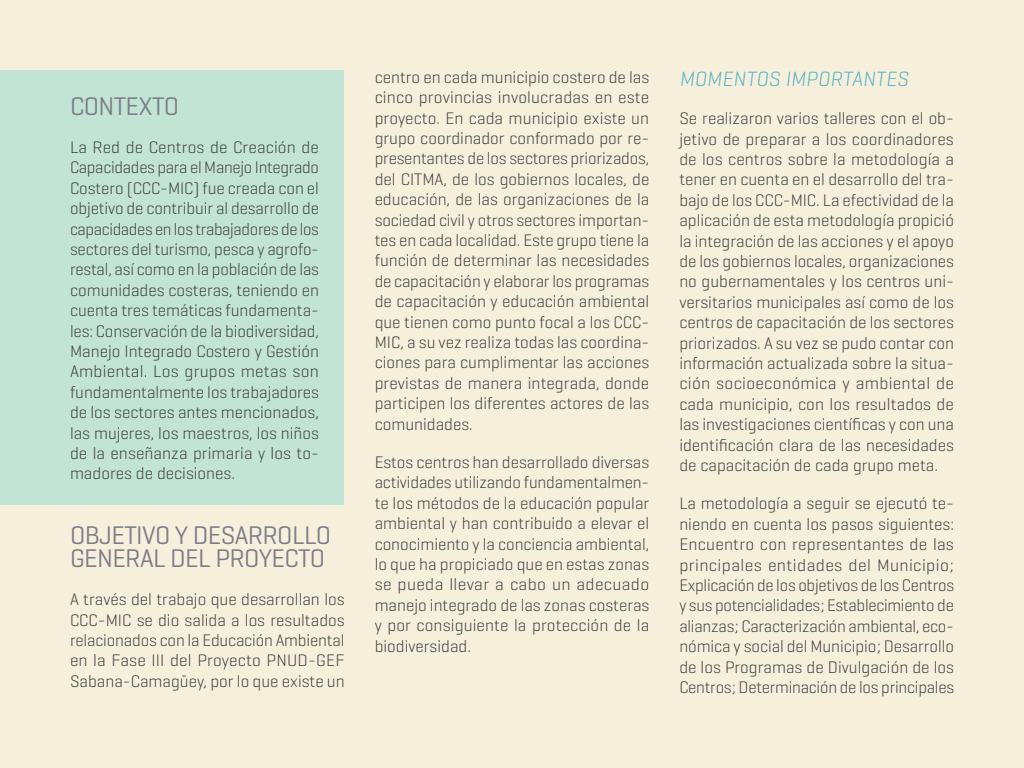
<style>
.page{position:relative;width:1024px;height:768px;background:#f5efdc}
.page>*{position:absolute;margin:0;border:0;box-sizing:border-box;transform-origin:0 0}
.t1{font:26px/23px "Geogrotesque";letter-spacing:-.025em;color:#7d7d87}
.t2{font:italic 300 21px "Geogrotesque";letter-spacing:.01em;color:#5ab4c5}
.t3{font:300 17px/20.4px "Geogrotesque";color:#404040;text-align:justify}
</style>
<div class="page">
<div style="left:0;top:70px;width:344px;height:434px;background:#c2e4d4"></div>
<h1 class="t1" style="left:70px;top:93px;width:111px">CONTEXTO</h1>
<p class="t3" style="left:70px;top:136px;width:251px">La Red de Centros de Creación de Capacidades para el Manejo Integrado Costero (CCC-MIC) fue creada con el objetivo de contribuir al desarrollo de capacidades en los trabajadores de los sectores del turismo, pesca y agrofo&shy;restal, así como en la población de las comunidades costeras, teniendo en cuenta tres temáticas fundamenta&shy;les: Conservación de la biodiversidad, Manejo Integrado Costero y Gestión Ambiental. Los grupos metas son fundamentalmente los trabajadores de los sectores antes mencionados, las mujeres, los maestros, los niños de la enseñanza primaria y los to&shy;madores de decisiones.</p>
<h1 class="t1" style="left:70px;top:523px;width:263px">OBJETIVO Y DESARROLLO<br>GENERAL DEL PROYECTO</h1>
<p class="t3" style="left:70px;top:589px;width:276px">A través del trabajo que desarrollan los CCC-MIC se dio salida a los resultados relacionados con la Educación Ambiental en la Fase III del Proyecto PNUD-GEF Sabana-Camagüey, por lo que existe un</p>
<p class="t3" style="left:375px;top:66px;width:276px">centro en cada municipio costero de las cinco provincias involucradas en este proyecto. En cada municipio existe un grupo coordinador conformado por re&shy;presentantes de los sectores priorizados, del CITMA, de los gobiernos locales, de educación, de las organizaciones de la sociedad civil y otros sectores importan&shy;tes en cada localidad. Este grupo tiene la función de determinar las necesidades de capacitación y elaborar los programas de capacitación y educación ambiental que tienen como punto focal a los CCC-MIC, a su vez realiza todas las coordina&shy;ciones para cumplimentar las acciones previstas de manera integrada, donde participen los diferentes actores de las comunidades.</p>
<p class="t3" style="left:375px;top:451px;width:276px">Estos centros han desarrollado diversas actividades utilizando fundamentalmen&shy;te los métodos de la educación popular ambiental y han contribuido a elevar el conocimiento y la conciencia ambiental, lo que ha propiciado que en estas zonas se pueda llevar a cabo un adecuado manejo integrado de las zonas costeras y por consiguiente la protección de la biodiversidad.</p>
<p class="t2" style="left:679px;top:66px;width:231px">MOMENTOS IMPORTANTES</p>
<p class="t3" style="left:679px;top:108px;width:276px">Se realizaron varios talleres con el ob&shy;jetivo de preparar a los coordinadores de los centros sobre la metodología a tener en cuenta en el desarrollo del tra&shy;bajo de los CCC-MIC. La efectividad de la aplicación de esta metodología propició la integración de las acciones y el apoyo de los gobiernos locales, organizaciones no gubernamentales y los centros uni&shy;versitarios municipales así como de los centros de capacitación de los sectores priorizados. A su vez se pudo contar con información actualizada sobre la situa&shy;ción socioeconómica y ambiental de cada municipio, con los resultados de las investigaciones científicas y con una identificación clara de las necesidades de capacitación de cada grupo meta.</p>
<p class="t3" style="left:679px;top:493px;width:276px">La metodología a seguir se ejecutó te&shy;niendo en cuenta los pasos siguientes:<br>Encuentro con representantes de las principales entidades del Municipio; Explicación de los objetivos de los Centros y sus potencialidades; Establecimiento de alianzas; Caracterización ambiental, eco&shy;nómica y social del Municipio; Desarrollo de los Programas de Divulgación de los Centros; Determinación de los principales</p>
</div>
